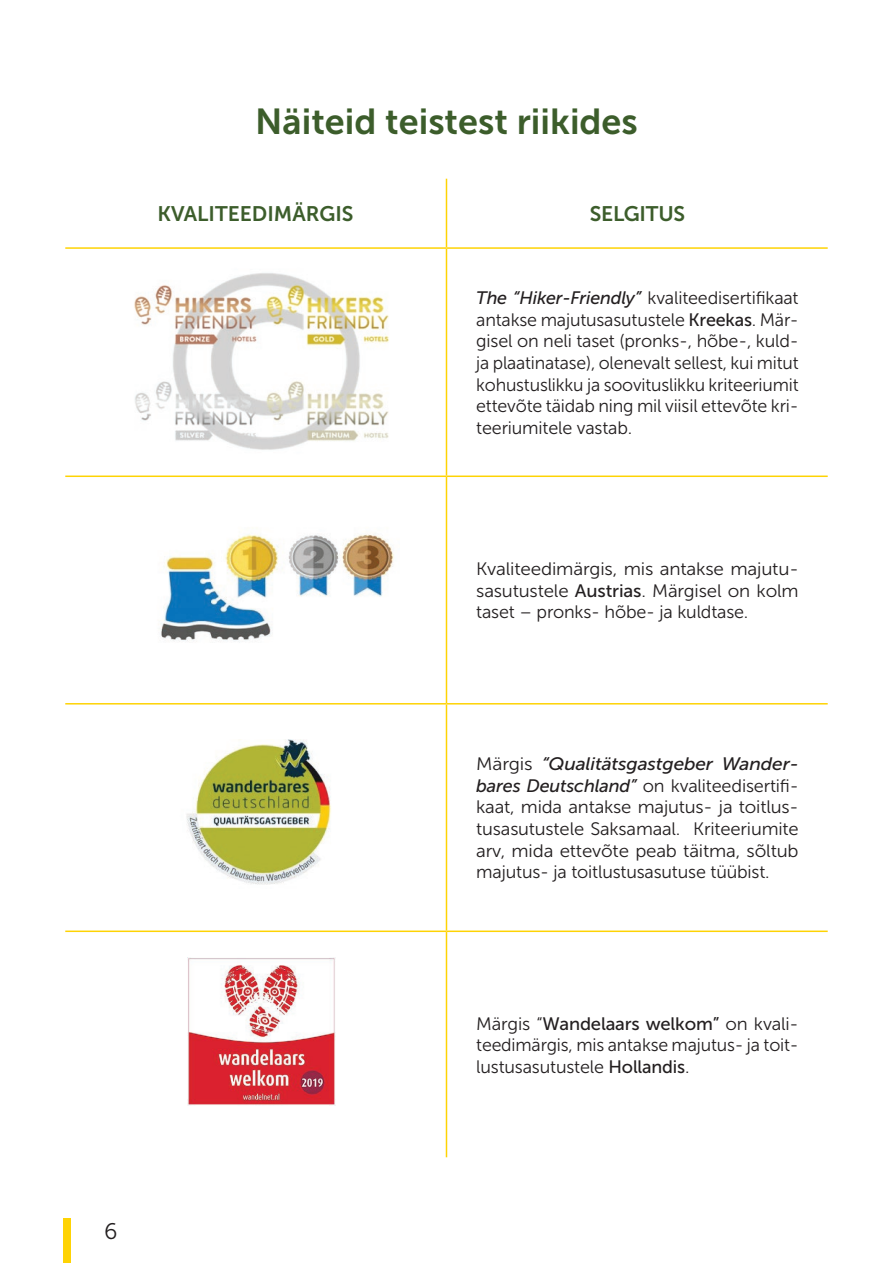
<style>
.page{position:relative;width:893px;height:1263px;background:#fff}
.page>*{position:absolute;margin:0;border:0;box-sizing:border-box;transform-origin:0 0}
.t1{font:36px "Museo Sans 700";color:#3c5d2b}
.t2{font:22.5px "Museo Sans 300";color:#231f20}
.t3{font:21px "Museo Sans 700";color:#3c5d2b}
.t4{font:18px/21.6px "Museo Sans 300";letter-spacing:-.01em;color:#231f20;text-align:justify}
.t5{font:18px/21.6px "Museo Sans 300";letter-spacing:-.01em;color:#231f20;text-align:justify;scale:1.07 1}
.t6{font:18px/21.6px "Museo Sans 300";letter-spacing:-.01em;color:#231f20;text-align:justify;scale:1.05 1}
.s1{font-family:"Museo Sans 500";font-style:italic}
.s2{font-family:"Museo Sans 500"}
</style>
<div class="page">
<hr style="left:446px;top:179px;width:1px;height:68px;background:#fed304">
<hr style="left:65px;top:247px;width:381px;height:2px;background:#fed304">
<hr style="left:446px;top:247px;width:382px;height:2px;background:#fed304">
<hr style="left:446px;top:249px;width:1px;height:226px;background:#fed304">
<hr style="left:65px;top:475px;width:381px;height:2px;background:#fed304">
<hr style="left:446px;top:475px;width:382px;height:2px;background:#fed304">
<hr style="left:446px;top:477px;width:1px;height:226px;background:#fed304">
<hr style="left:65px;top:703px;width:381px;height:1px;background:#fed304">
<hr style="left:446px;top:703px;width:382px;height:1px;background:#fed304">
<hr style="left:446px;top:704px;width:1px;height:226px;background:#fed304">
<hr style="left:65px;top:930px;width:381px;height:2px;background:#fed304">
<hr style="left:446px;top:930px;width:382px;height:2px;background:#fed304">
<hr style="left:446px;top:932px;width:1px;height:225px;background:#fed304">
<img style="left:134px;top:273px;width:255px;height:177px">
<img style="left:161px;top:534px;width:233px;height:108px">
<img style="left:186px;top:740px;width:145px;height:145px">
<img style="left:188px;top:957px;width:148px;height:149px">
<div style="left:64px;top:1218px;width:7px;height:45px;background:#fed304"></div>
<p class="t1" style="left:255px;top:102px;width:384px">Näiteid teistest riikides</p>
<p class="t3" style="left:157px;top:202px;width:198px">KVALITEEDIMÄRGIS</p>
<p class="t3" style="left:590px;top:202px;width:97px">SELGITUS</p>
<p class="t4" style="left:476px;top:287px;width:324px"><span class="s1">The “Hiker-Friendly”</span> kvaliteedisertifikaat antakse majutusasutustele <span class="s2">Kreekas</span>. Mär&shy;gisel on neli taset (pronks-, hõbe-, kuld&shy;ja plaatinatase), olenevalt sellest, kui mitut kohustuslikku ja soovituslikku kriteeriumit ettevõte täidab ning mil viisil ettevõte kri&shy;teeriumitele vastab.</p>
<p class="t6" style="left:476px;top:558px;width:309px">Kvaliteedimärgis, mis antakse majutu&shy;sasutustele <span class="s2">Austrias</span>. Märgisel on kolm taset – pronks- hõbe- ja kuldtase.</p>
<p class="t5" style="left:476px;top:753px;width:303px">Märgis <span class="s1">“Qualitätsgastgeber Wander&shy;bares Deutschland”</span> on kvaliteedisertifi&shy;kaat, mida antakse majutus- ja toitlus&shy;tusasutustele Saksamaal. Kriteeriumite arv, mida ettevõte peab täitma, sõltub majutus- ja toitlustusasutuse tüübist.</p>
<p class="t4" style="left:476px;top:1013px;width:324px">Märgis “<span class="s2">Wandelaars welkom”</span> on kvali&shy;teedimärgis, mis antakse majutus- ja toit&shy;lustusasutustele <span class="s2">Hollandis</span>.</p>
<p class="t2" style="left:104px;top:1219px;width:15px">6</p>
</div>
